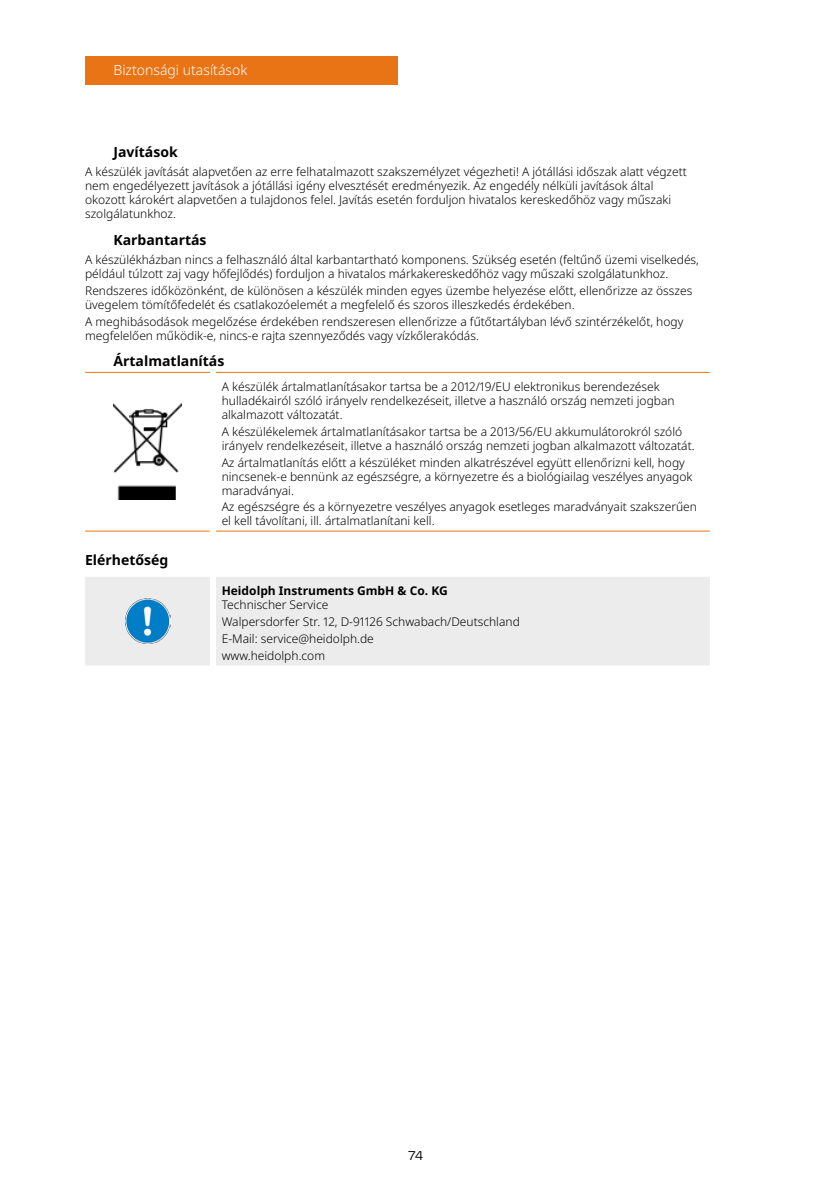
<style>
.page{position:relative;width:840px;height:1191px;background:#fff}
.page>*{position:absolute;margin:0;border:0;box-sizing:border-box;transform-origin:0 0}
.t1{font:700 14px "Noto Sans";color:#000}
.t2{font:300 14px "Noto Sans";color:#fff}
.t3{font:300 12px/14px "Noto Sans";color:#000}
.t4{font:700 12px "Noto Sans";color:#000}
.t5{font:300 12px "Max OT";color:#000}
</style>
<div class="page">
<div style="left:85px;top:57px;width:312px;height:28px;background:#e97416"></div>
<hr style="left:85px;top:372px;width:125px;height:1px;background:#e97416">
<hr style="left:85px;top:530px;width:125px;height:1px;background:#e97416">
<hr style="left:216px;top:372px;width:493px;height:1px;background:#e97416">
<hr style="left:216px;top:530px;width:493px;height:1px;background:#e97416">
<img style="left:114px;top:403px;width:67px;height:97px">
<div style="left:85px;top:577px;width:624px;height:88px;background:#ececed"></div>
<img style="left:125px;top:598px;width:45px;height:46px">
<p class="t2" style="left:113px;top:60px;width:135px">Biztonsági utasítások</p>
<p class="t1" style="left:113px;top:142px;width:66px">Javítások</p>
<p class="t3" style="left:85px;top:165px;width:603px">A készülék javítását alapvetően az erre felhatalmazott szakszemélyzet végezheti! A jótállási időszak alatt végzett nem engedélyezett javítások a jótállási igény elvesztését eredményezik. Az engedély nélküli javítások által okozott károkért alapvetően a tulajdonos felel. Javítás esetén forduljon hivatalos kereskedőhöz vagy műszaki szolgálatunkhoz.</p>
<p class="t1" style="left:113px;top:230px;width:95px">Karbantartás</p>
<p class="t3" style="left:85px;top:253px;width:615px">A készülékházban nincs a felhasználó által karbantartható komponens. Szükség esetén (feltűnő üzemi viselkedés, például túlzott zaj vagy hőfejlődés) forduljon a hivatalos márkakereskedőhöz vagy műszaki szolgálatunkhoz.</p>
<p class="t3" style="left:85px;top:284px;width:608px">Rendszeres időközönként, de különösen a készülék minden egyes üzembe helyezése előtt, ellenőrizze az összes üvegelem tömítőfedelét és csatlakozóelemét a megfelelő és szoros illeszkedés érdekében.</p>
<p class="t3" style="left:85px;top:315px;width:599px">A meghibásodások megelőzése érdekében rendszeresen ellenőrizze a fűtőtartályban lévő szintérzékelőt, hogy megfelelően működik-e, nincs-e rajta szennyeződés vagy vízkőlerakódás.</p>
<p class="t1" style="left:113px;top:351px;width:112px">Ártalmatlanítás</p>
<p class="t3" style="left:221px;top:380px;width:454px">A készülék ártalmatlanításakor tartsa be a 2012/19/EU elektronikus berendezések hulladékairól szóló irányelv rendelkezéseit, illetve a használó ország nemzeti jogban alkalmazott változatát.</p>
<p class="t3" style="left:221px;top:425px;width:474px">A készülékelemek ártalmatlanításakor tartsa be a 2013/56/EU akkumulátorokról szóló irányelv rendelkezéseit, illetve a használó ország nemzeti jogban alkalmazott változatát.</p>
<p class="t3" style="left:221px;top:455px;width:472px">Az ártalmatlanítás előtt a készüléket minden alkatrészével együtt ellenőrizni kell, hogy nincsenek-e bennünk az egészségre, a környezetre és a biológiailag veszélyes anyagok maradványai.</p>
<p class="t3" style="left:221px;top:500px;width:476px">Az egészségre és a környezetre veszélyes anyagok esetleges maradványait szakszerűen el kell távolítani, ill. ártalmatlanítani kell.</p>
<p class="t1" style="left:85px;top:550px;width:85px">Elérhetőség</p>
<p class="t4" style="left:221px;top:582px;width:227px">Heidolph Instruments GmbH &amp; Co. KG</p>
<p class="t3" style="left:221px;top:597px;width:299px;line-height:16.8px">Technischer Service<br>Walpersdorfer Str. 12, D-91126 Schwabach/Deutschland<br>E-Mail: service@heidolph.de<br>www.heidolph.com</p>
<p class="t5" style="left:408px;top:1148px;width:16px">74</p>
</div>
